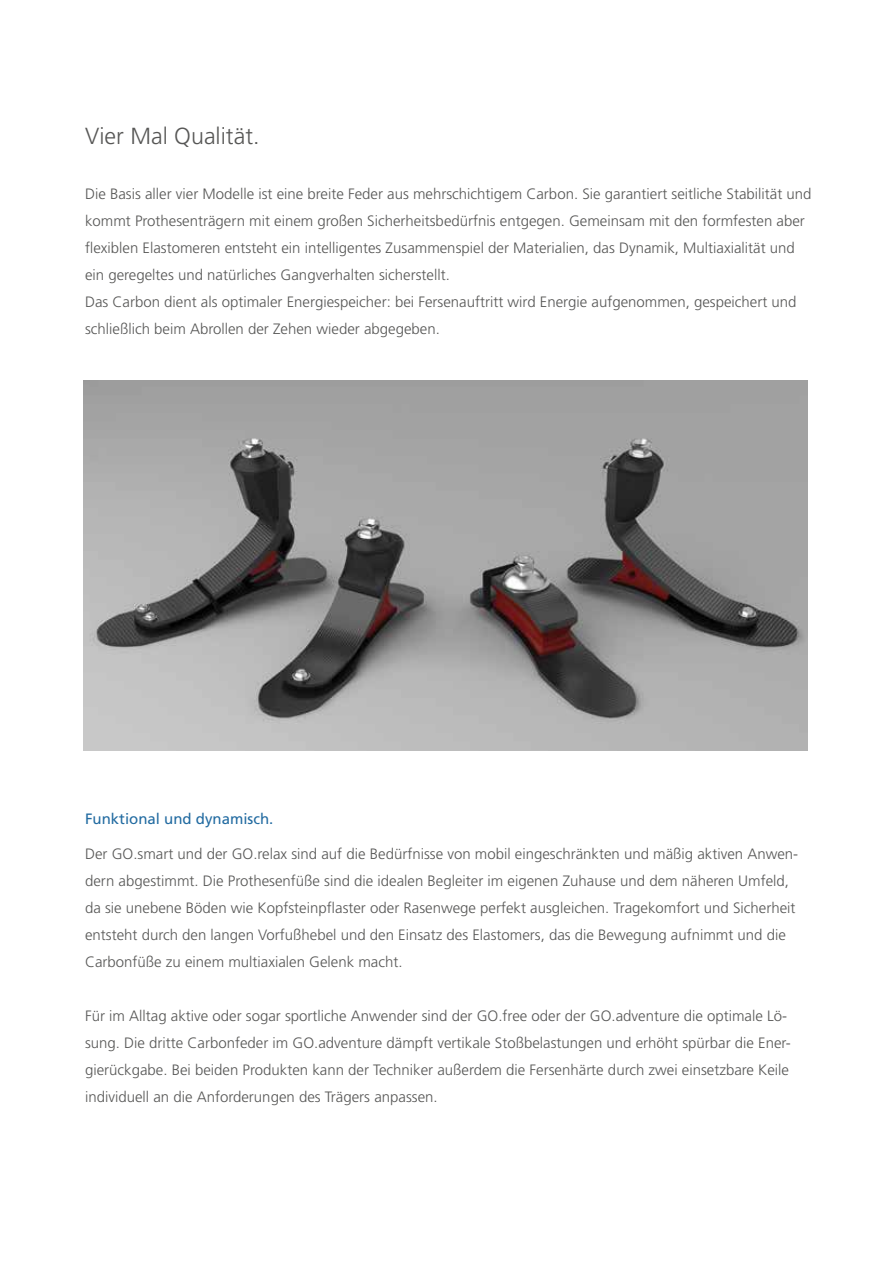
<style>
.page{position:relative;width:893px;height:1263px;background:#fff}
.page>*{position:absolute;margin:0;border:0;box-sizing:border-box;transform-origin:0 0}
.t1{font:300 23.25px "Frutiger LT";color:#575756}
.t2{font:300 15px/27px "Frutiger LT";color:#575756}
.t3{font:15px "Frutiger LT";color:#226ba1}
</style>
<div class="page">
<img style="left:84px;top:380px;width:724px;height:370px">
<h1 class="t1" style="left:85px;top:123px;width:176px">Vier Mal Qualität.</h1>
<p class="t2" style="left:85px;top:181px;width:728px">Die Basis aller vier Modelle ist eine breite Feder aus mehrschichtigem Carbon. Sie garantiert seitliche Stabilität und kommt Prothesenträgern mit einem großen Sicherheitsbedürfnis entgegen. Gemeinsam mit den formfesten aber flexiblen Elastomeren entsteht ein intelligentes Zusammenspiel der Materialien, das Dynamik, Multiaxialität und ein geregeltes und natürliches Gangverhalten sicherstellt.<br>Das Carbon dient als optimaler Energiespeicher: bei Fersenauftritt wird Energie aufgenommen, gespeichert und schließlich beim Abrollen der Zehen wieder abgegeben.</p>
<p class="t3" style="left:85px;top:809px;width:190px">Funktional und dynamisch.</p>
<p class="t2" style="left:85px;top:840px;width:715px">Der GO.smart und der GO.relax sind auf die Bedürfnisse von mobil eingeschränkten und mäßig aktiven Anwen&shy;dern abgestimmt. Die Prothesenfüße sind die idealen Begleiter im eigenen Zuhause und dem näheren Umfeld, da sie unebene Böden wie Kopfsteinpflaster oder Rasenwege perfekt ausgleichen. Tragekomfort und Sicherheit entsteht durch den langen Vorfußhebel und den Einsatz des Elastomers, das die Bewegung aufnimmt und die Carbonfüße zu einem multiaxialen Gelenk macht.</p>
<p class="t2" style="left:85px;top:1002px;width:707px">Für im Alltag aktive oder sogar sportliche Anwender sind der GO.free oder der GO.adventure die optimale Lö&shy;sung. Die dritte Carbonfeder im GO.adventure dämpft vertikale Stoßbelastungen und erhöht spürbar die Ener&shy;gierückgabe. Bei beiden Produkten kann der Techniker außerdem die Fersenhärte durch zwei einsetzbare Keile individuell an die Anforderungen des Trägers anpassen.</p>
</div>
